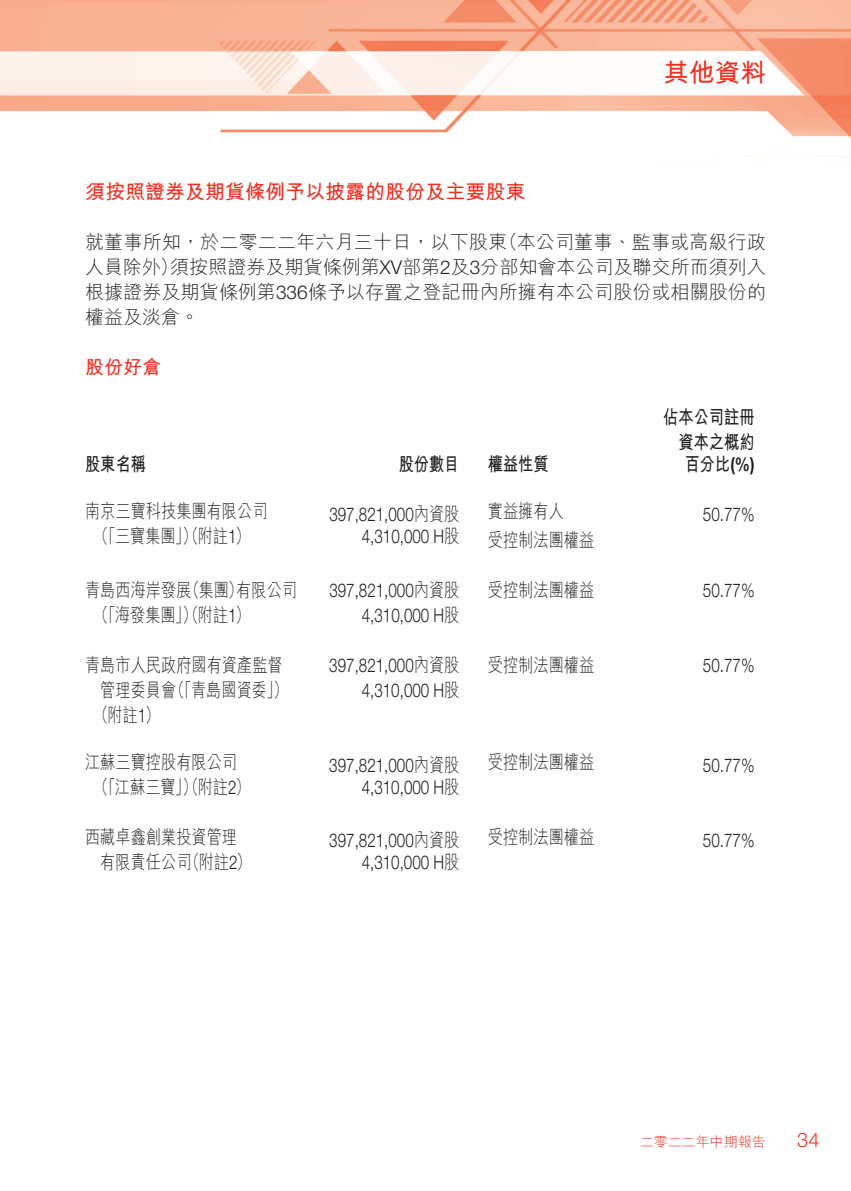
<style>
.page{position:relative;width:851px;height:1191px;background:#fff}
.page>*{position:absolute;margin:0;border:0;box-sizing:border-box;transform-origin:0 0}
.t1{font:700 25.6px "M Hei HK";color:#ef3122}
.t2{font:700 20px "M Hei HK";color:#ef3122}
.t3{font:300 20px "Helvetica Neue LT Std";color:#ef3122}
.t4{font:300 19px/25px "M Hei HK";color:#231f20;scale:.8 1}
.t5{font:300 19px/25px "Helvetica Neue LT Std";color:#231f20;text-align:right;scale:.8 1}
.t6{font:300 19px/25px "M Hei HK";color:#231f20}
.t7{font:700 19px/25px "M Hei HK";color:#231f20;text-align:right;scale:.8 1}
.t8{font:700 19px "M Hei HK";color:#ef3122}
.t9{font:300 14px "M Hei HK";color:#ef3122}
.s1{font-family:"Helvetica Neue LT Std"}
.s2{font-family:"M Hei HK"}
</style>
<div class="page">
<img style="left:0;top:0;width:850px;height:137px">
<svg style="left:290px;top:51px;width:514px;height:44px"></svg>
<h1 class="t1" style="left:663px;top:54px;width:104px">其他資料</h1>
<p class="t2" style="left:85px;top:177px;width:442px">須按照證券及期貨條例予以披露的股份及主要股東</p>
<p class="t6" style="left:499px;top:229px;width:268px">（本公司董事、監事或高級行政</p>
<p class="t6" style="left:170px;top:229px;width:597px;text-indent:-85px">就董事所知，於二零二二年六月三十日，以下股東<br>須按照證券及期貨條例第<span class="s1">XV</span>部第及<span class="s1">2 3</span>分部知會本公司及聯交所而須列入</p>
<p class="t6" style="left:85px;top:254px;width:682px">人員除外）<br>根據證券及期貨條例第<span class="s1">336</span>條予以存置之登記冊內所擁有本公司股份或相關股份的權益及淡倉。</p>
<p class="t8" style="left:85px;top:354px;width:77px">股份好倉</p>
<p class="t7" style="left:663px;top:403px;width:116px">佔本公司註冊資本之概約</p>
<p class="t7" style="left:684px;top:450px;width:89px">百分比 <span class="s1">%) (</span></p>
<p class="t7" style="left:488px;top:450px;width:78px">權益性質</p>
<p class="t7" style="left:85px;top:450px;width:78px">股東名稱</p>
<p class="t7" style="left:398px;top:450px;width:77px">股份數目</p>
<p class="t4" style="left:85px;top:498px;width:229px">南京三寶科技集團有限公司</p>
<p class="t5" style="left:329px;top:502px;width:164px">397,821,000<span class="s2">內資股</span></p>
<p class="t4" style="left:488px;top:498px;width:96px">實益擁有人</p>
<p class="t5" style="left:702px;top:502px;width:66px">50.77%</p>
<p class="t4" style="left:94px;top:523px;width:197px">（「三寶集團」）（附註）<span class="s1">1</span></p>
<p class="t4" style="left:185px;top:576px;width:142px">（集團有限公司</p>
<p class="t5" style="left:361px;top:524px;width:124px">4,310,000 H<span class="s2">股</span></p>
<p class="t4" style="left:488px;top:526px;width:134px">受控制法團權益</p>
<p class="t4" style="left:94px;top:576px;width:197px;text-indent:-9px">青島西海岸發展<br>（「海發集團」）（附註 (<span class="s1">1</span></p>
<p class="t5" style="left:329px;top:577px;width:164px">397,821,000<span class="s2">內資股<br></span>4,310,000 H<span class="s2">股</span></p>
<p class="t5" style="left:702px;top:577px;width:66px">50.77%</p>
<p class="t4" style="left:228px;top:576px;width:20px">）</p>
<p class="t4" style="left:488px;top:576px;width:134px">受控制法團權益</p>
<p class="t4" style="left:85px;top:651px;width:256px;text-align:right">青島市人民政府國有資產監督（「青島國資委 (「</p>
<p class="t4" style="left:94px;top:676px;width:105px;text-indent:7px">管理委員會（附註 (<span class="s1">1</span></p>
<p class="t4" style="left:488px;top:651px;width:134px">受控制法團權益</p>
<p class="t5" style="left:329px;top:652px;width:164px">397,821,000<span class="s2">內資股<br></span>4,310,000 H<span class="s2">股</span></p>
<p class="t5" style="left:702px;top:652px;width:66px">50.77%</p>
<p class="t4" style="left:85px;top:748px;width:191px">江蘇三寶控股有限公司</p>
<p class="t5" style="left:329px;top:752px;width:164px">397,821,000<span class="s2">內資股</span></p>
<p class="t4" style="left:488px;top:748px;width:134px">受控制法團權益</p>
<p class="t5" style="left:702px;top:752px;width:66px">50.77%</p>
<p class="t4" style="left:94px;top:773px;width:197px">（「江蘇三寶」）（附註）<span class="s1">2</span></p>
<p class="t5" style="left:361px;top:774px;width:124px">4,310,000 H<span class="s2">股</span></p>
<p class="t4" style="left:85px;top:823px;width:191px">西藏卓鑫創業投資管理</p>
<p class="t5" style="left:329px;top:827px;width:164px">397,821,000<span class="s2">內資股</span></p>
<p class="t4" style="left:488px;top:823px;width:134px">受控制法團權益</p>
<p class="t5" style="left:702px;top:827px;width:66px">50.77%</p>
<p class="t4" style="left:185px;top:848px;width:85px">（附註）<span class="s1">2</span></p>
<p class="t4" style="left:100px;top:848px;width:116px">有限責任公司</p>
<p class="t5" style="left:361px;top:849px;width:124px">4,310,000 H<span class="s2">股</span></p>
<p class="t9" style="left:639px;top:1132px;width:127px">二零二二年中期報告</p>
<p class="t3" style="left:797px;top:1127px;width:24px">34</p>
</div>
